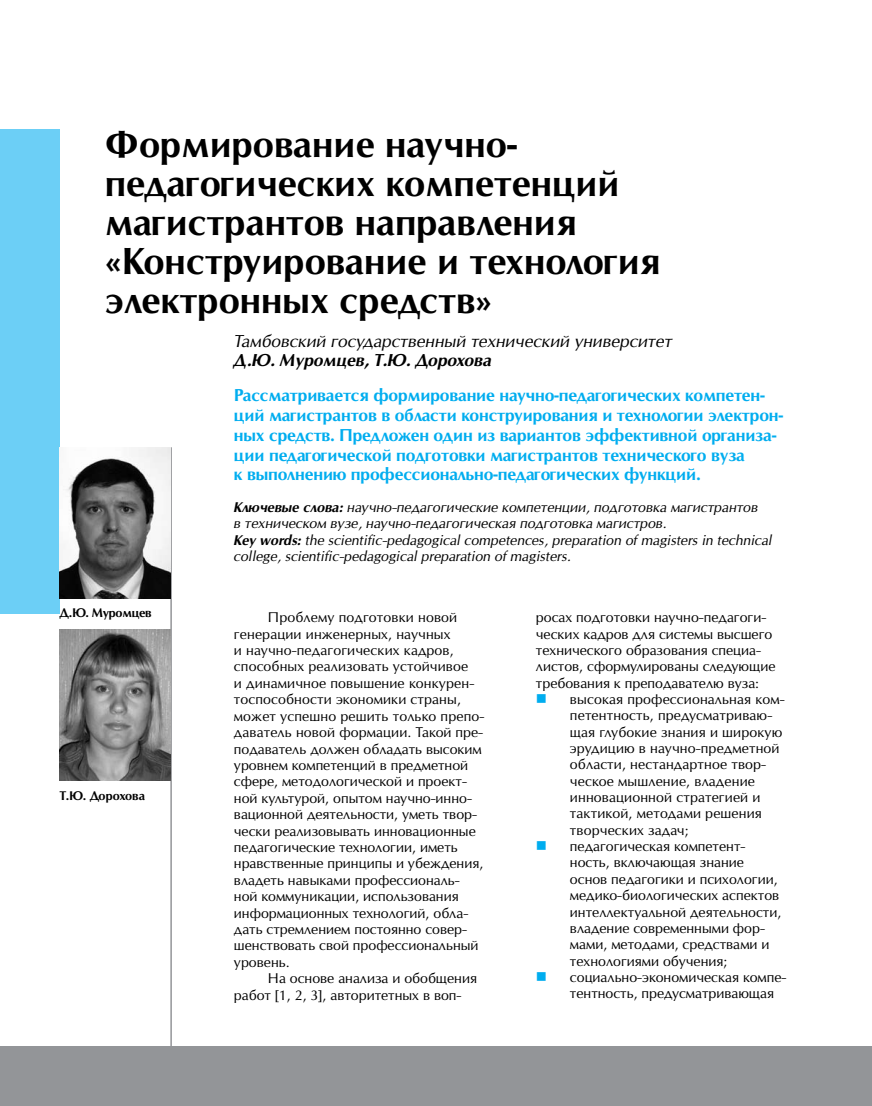
<style>
.page{position:relative;width:872px;height:1106px;background:#fff}
.page>*{position:absolute;margin:0;border:0;box-sizing:border-box;transform-origin:0 0}
.t1{font:700 36px/39px "Opium New";color:#000}
.t2{font:700 16.5px/19.8px "Opium New";letter-spacing:-.01em;color:#00adef}
.t3{font:italic 16.5px "Opium New";color:#000}
.t4{font:italic 700 16.5px "Opium New";color:#000}
.t5{font:15px "Wingdings";color:#00adef}
.t6{font:13.5px/16.4px "Opium New";color:#000}
.t7{font:italic 13.5px/16.2px "Opium New";color:#000}
.t8{font:700 12px "Opium New";letter-spacing:-.02em;color:#000}
.s1{font-weight:700}
</style>
<div class="page">
<div style="left:0;top:1046px;width:872px;height:60px;background:#939598"></div>
<div style="left:0;top:129px;width:60px;height:484px;background:#6ccff6"></div>
<hr style="left:170px;top:447px;width:2px;height:599px;background:#939598">
<img style="left:60px;top:447px;width:110px;height:151px">
<img style="left:60px;top:630px;width:110px;height:151px">
<h1 class="t1" style="left:105px;top:125px;width:557px">Формирование научно&shy;педагогических компетенций магистрантов направления «Конструирование и технология электронных средств»</h1>
<p class="t8" style="left:60px;top:605px;width:94px">Д.Ю. Муромцев</p>
<p class="t8" style="left:60px;top:788px;width:87px">Т.Ю. Дорохова</p>
<p class="t3" style="left:234px;top:330px;width:440px">Тамбовский государственный технический университет</p>
<p class="t4" style="left:234px;top:350px;width:259px">Д.Ю. Муромцев, Т.Ю. Дорохова</p>
<p class="t2" style="left:234px;top:385px;width:551px">Рассматривается формирование научно-педагогических компетен&shy;ций магистрантов в области конструирования и технологии электрон&shy;ных средств. Предложен один из вариантов эффективной организа&shy;ции педагогической подготовки магистрантов технического вуза<br>к выполнению профессионально-педагогических функций.</p>
<p class="t7" style="left:234px;top:499px;width:540px"><span class="s1">Ключевые слова:</span> научно-педагогические компетенции, подготовка магистрантов<br>в техническом вузе, научно-педагогическая подготовка магистров.<br><span class="s1">Key words:</span> the scientific-pedagogical competences, preparation of magisters in technical college, scientific-pedagogical preparation of magisters.</p>
<p class="t6" style="left:234px;top:609px;width:252px;text-indent:34px">Проблему подготовки новой генерации инженерных, научных<br>и научно-педагогических кадров, способных реализовать устойчивое<br>и динамичное повышение конкурен&shy;тоспособности экономики страны, может успешно решить только препо&shy;даватель новой формации. Такой пре&shy;подаватель должен обладать высоким уровнем компетенций в предметной сфере, методологической и проект&shy;ной культурой, опытом научно-инно&shy;вационной деятельности, уметь твор&shy;чески реализовывать инновационные педагогические технологии, иметь нравственные принципы и убеждения, владеть навыками профессиональ&shy;ной коммуникации, использования информационных технологий, обла&shy;дать стремлением постоянно совер&shy;шенствовать свой профессиональный уровень.</p>
<p class="t6" style="left:234px;top:970px;width:245px;text-indent:34px">Н а основе анализа и обобщения работ [1, 2, 3], авторитетных в воп-</p>
<p class="t6" style="left:536px;top:609px;width:241px">росах подготовки научно-педагоги&shy;ческих кадров для системы высшего технического образования специа&shy;листов, сформулированы следующие требования к преподавателю вуза:</p>
<p class="t6" style="left:570px;top:691px;width:218px">высокая профессиональная ком&shy;петентность, предусматриваю&shy;щая глубокие знания и широкую эрудицию в научно-предметной области, нестандартное твор&shy;ческое мышление, владение инновационной стратегией и тактикой, методами решения творческих задач; педагогическая компетент&shy;ность, включающая знание<br>основ педагогики и психологии, медико-биологических аспектов интеллектуальной деятельности, владение современными фор&shy;мами, методами, средствами и технологиями обучения; социально-экономическая компе&shy;тентность, предусматривающая</p>
<p class="t5" style="left:536px;top:690px;width:13px">■</p>
<p class="t5" style="left:536px;top:837px;width:13px">■</p>
<p class="t5" style="left:536px;top:968px;width:13px">■</p>
</div>
